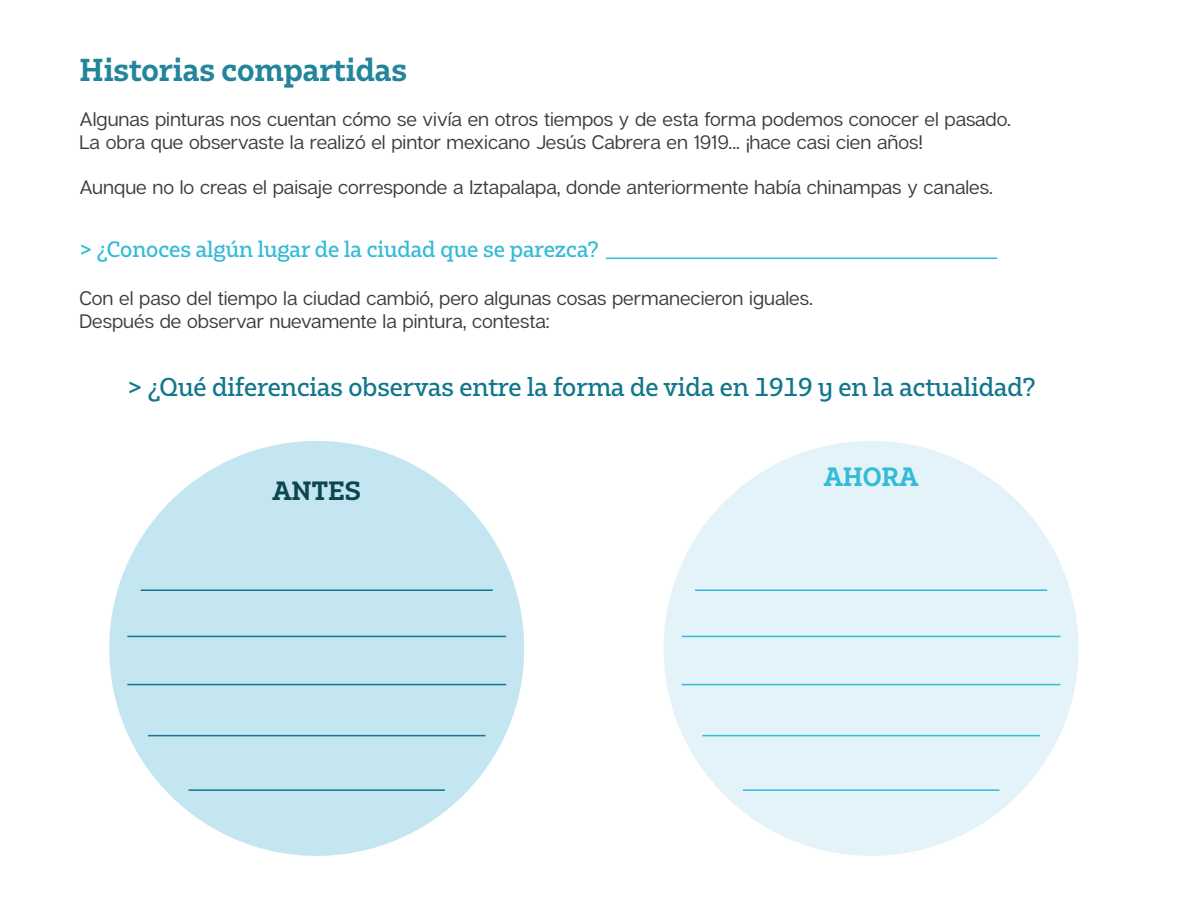
<style>
.page{position:relative;width:1188px;height:918px;background:#fff}
.page>*{position:absolute;margin:0;border:0;box-sizing:border-box;transform-origin:0 0}
.t1{font:700 30px "Bw Glenn Slab";color:#22859a}
.t2{font:700 25.05px "Bw Glenn Slab";color:#0b4651}
.t3{font:700 25.05px "Bw Glenn Slab";letter-spacing:-.005em;color:#33bbd8}
.t4{font:500 24.45px "Bw Glenn Slab";color:#12778c}
.t5{font:500 21px "Bw Glenn Slab";color:#33bbd8}
.t6{font:500 19.5px/22.5px "Articulat CF";color:#3c3c3b}
</style>
<div class="page">
<hr style="left:606px;top:258px;width:391px;height:1px;background:#33bbd8">
<div style="left:109px;top:441px;width:415px;height:415px;background:#c4e6f1;border-radius:50%"></div>
<div style="left:664px;top:441px;width:415px;height:415px;background:#e3f3f9;border-radius:50%"></div>
<hr style="left:127px;top:636px;width:379px;height:1px;background:#12778c">
<hr style="left:141px;top:589px;width:352px;height:2px;background:#12778c">
<hr style="left:127px;top:684px;width:379px;height:1px;background:#12778c">
<hr style="left:148px;top:735px;width:338px;height:1px;background:#12778c">
<hr style="left:188px;top:789px;width:257px;height:2px;background:#12778c">
<hr style="left:682px;top:636px;width:379px;height:1px;background:#33bbd8">
<hr style="left:695px;top:589px;width:352px;height:2px;background:#33bbd8">
<hr style="left:682px;top:684px;width:379px;height:1px;background:#33bbd8">
<hr style="left:702px;top:735px;width:338px;height:1px;background:#33bbd8">
<hr style="left:743px;top:789px;width:256px;height:2px;background:#33bbd8">
<h1 class="t1" style="left:79px;top:51px;width:329px">Historias compartidas</h1>
<p class="t6" style="left:79px;top:109px;width:933px">Algunas pinturas nos cuentan cómo se vivía en otros tiempos y de esta forma podemos conocer el pasado.<br>La obra que observaste la realizó el pintor mexicano Jesús Cabrera en 1919... ¡hace casi cien años!</p>
<p class="t6" style="left:79px;top:176px;width:915px">Aunque no lo creas el paisaje corresponde a Iztapalapa, donde anteriormente había chinampas y canales.</p>
<p class="t5" style="left:79px;top:235px;width:521px">&gt; ¿Conoces algún lugar de la ciudad que se parezca?</p>
<p class="t6" style="left:79px;top:288px;width:735px">Con el paso del tiempo la ciudad cambió, pero algunas cosas permanecieron iguales.<br>Después de observar nuevamente la pintura, contesta:</p>
<p class="t4" style="left:128px;top:371px;width:910px">&gt; ¿Qué diferencias observas entre la forma de vida en 1919 y en la actualidad?</p>
<p class="t2" style="left:272px;top:475px;width:90px">ANTES</p>
<p class="t3" style="left:824px;top:461px;width:96px">AHORA</p>
</div>
